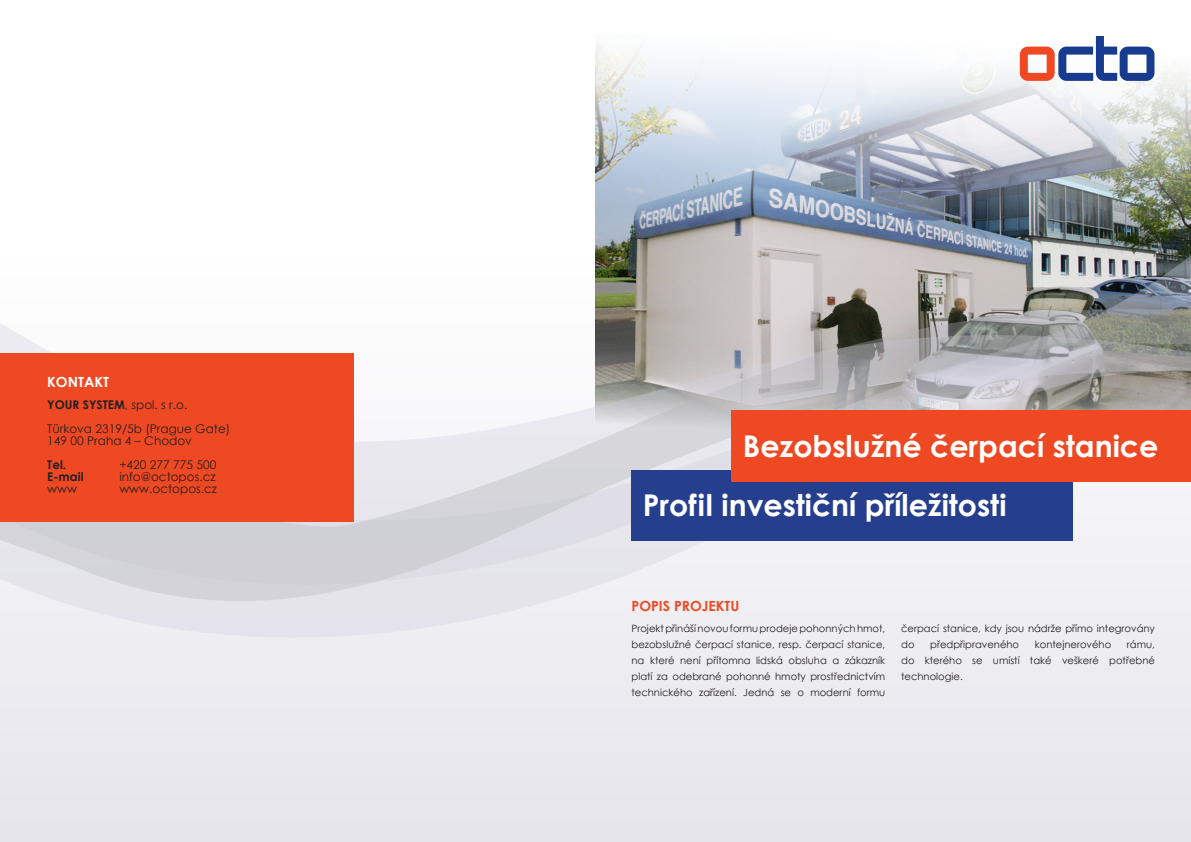
<style>
.page{position:relative;width:1191px;height:842px;background:#fff}
.page>*{position:absolute;margin:0;border:0;box-sizing:border-box;transform-origin:0 0}
.t1{font:700 30px "Century Gothic";color:#fff}
.t2{font:700 14px "Century Gothic";color:#ef4923}
.t3{font:700 14px "Century Gothic";color:#fff}
.t4{font:12px "Century Gothic";color:#231f20}
.t5{font:700 12px "Century Gothic";color:#231f20}
.t6{font:10px/16px "Century Gothic";color:#231f20;text-align:justify}
.s1{font-weight:700}
</style>
<div class="page">
<div style="left:0;top:255px;width:1191px;height:587px;background:#eaeaef"></div>
<img style="left:0;top:58px;width:1191px;height:226px">
<svg style="left:0;top:284px;width:1191px;height:317px"></svg>
<div style="left:0;top:353px;width:353px;height:169px;background:#ef4923"></div>
<svg style="left:1019px;top:36px;width:135px;height:45px"></svg>
<div style="left:631px;top:470px;width:442px;height:71px;background:#253f8e"></div>
<div style="left:731px;top:410px;width:460px;height:72px;background:#ef4923"></div>
<p class="t3" style="left:47px;top:371px;width:63px">KONTAKT</p>
<p class="t4" style="left:47px;top:396px;width:142px"><span class="s1">YOUR SYSTEM</span>, spol. s r.o.</p>
<p class="t4" style="left:47px;top:420px;width:184px">Türkova 2319/5b (Prague Gate)</p>
<p class="t4" style="left:47px;top:432px;width:146px">149 00 Praha 4 – Chodov</p>
<p class="t5" style="left:47px;top:455px;width:20px">Tel.</p>
<p class="t4" style="left:119px;top:456px;width:99px">+420 277 775 500</p>
<p class="t5" style="left:47px;top:467px;width:38px">E-mail</p>
<p class="t4" style="left:119px;top:468px;width:98px">info@octopos.cz</p>
<p class="t4" style="left:47px;top:480px;width:31px">www</p>
<p class="t4" style="left:119px;top:480px;width:99px">www.octopos.cz</p>
<p class="t1" style="left:743px;top:424px;width:417px">Bezobslužné čerpací stanice</p>
<p class="t1" style="left:643px;top:482px;width:365px">Profil investiční příležitosti</p>
<p class="t2" style="left:631px;top:595px;width:109px">POPIS PROJEKTU</p>
<p class="t6" style="left:631px;top:621px;width:255px">Projekt přináší novou formu prodeje pohonných hmot, bezobslužné čerpací stanice, resp. čerpací stanice, na které není přítomna lidská obsluha a zákazník platí za odebrané pohonné hmoty prostřednictvím technického zařízení. Jedná se o moderní formu</p>
<p class="t6" style="left:901px;top:620px;width:255px">čerpací stanice, kdy jsou nádrže přímo integrovány do</p>
<p class="t6" style="left:901px;top:636px;width:255px;text-indent:226px">rámu, do kterého se umístí také veškeré potřebné technologie.</p>
<p class="t6" style="left:930px;top:636px;width:90px">předpřipraveného</p>
<p class="t6" style="left:1034px;top:636px;width:78px">kontejnerového</p>
</div>
